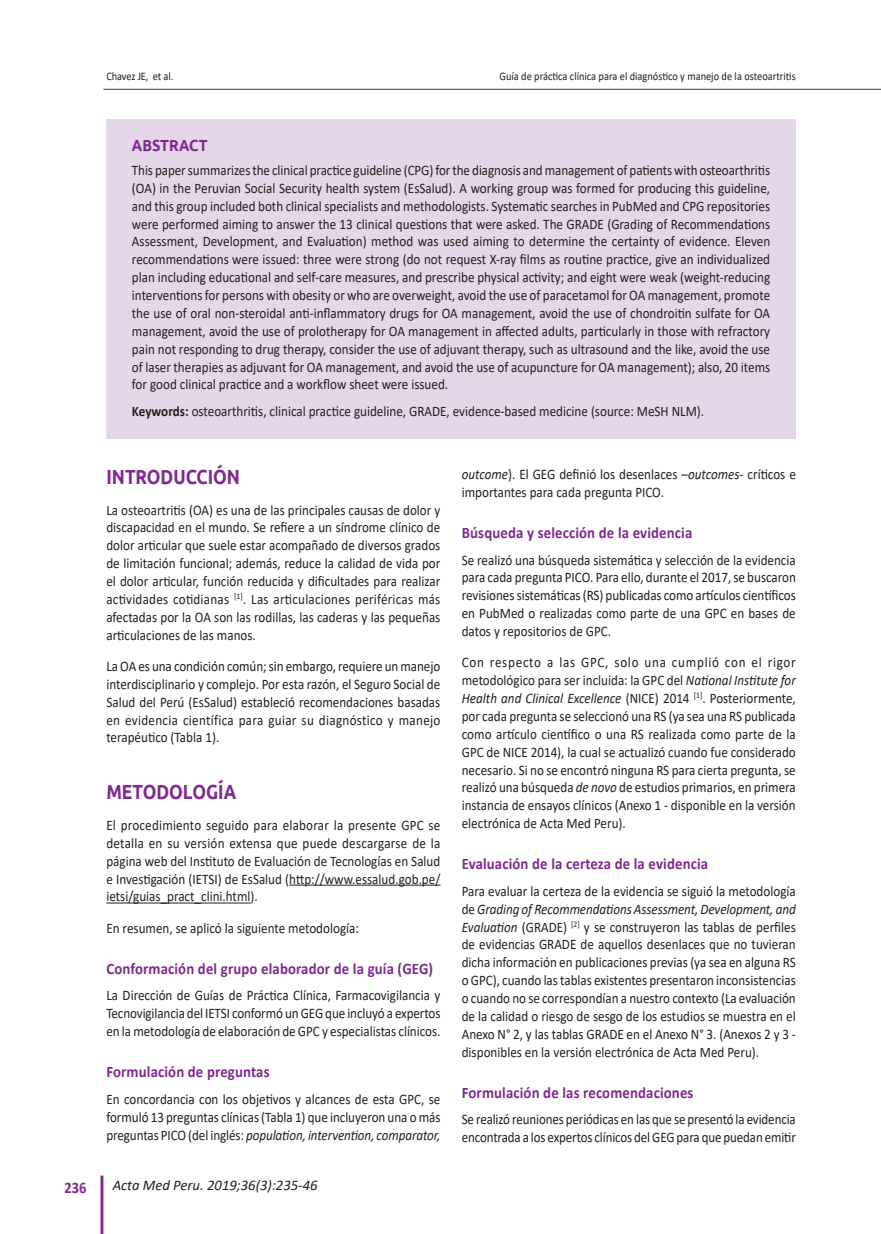
<style>
.page{position:relative;width:881px;height:1234px;background:#fff}
.page>*{position:absolute;margin:0;border:0;box-sizing:border-box;transform-origin:0 0}
._07_SUB{font:700 20.4px "Ubuntu";color:#802990;scale:.85 1}
._08_SUB2{font:700 16.05px "Calibri";letter-spacing:.01em;color:#802990;scale:.92 1}
._05_RESUMEN_ABSTRACT{font:700 16.05px "Ubuntu";color:#802990;scale:.9 1}
._08_SUB2-2{font:700 16.05px "Calibri";letter-spacing:.01em;color:#802990;scale:.9 1}
.t1{font:italic 14.7px "Calibri";color:#231f20}
._06_TEXTOS{font:14.55px/17.9px "Calibri";color:#231f20;text-align:justify;scale:.9 1}
._06_TEXTOS-2{font:14.55px/17.9px "Calibri";color:#231f20;scale:.89 1}
._06_TEXTOS-3{font:11.55px "Calibri";color:#231f20;scale:.9 1}
.s1{font-weight:700}
.s2{font-style:italic}
</style>
<div class="page">
<hr style="left:100px;top:1175px;width:3px;height:58px;background:#802990">
<hr style="left:103px;top:89px;width:777px;height:1px;background:#802990">
<div style="left:106px;top:119px;width:689px;height:319px;background:#e3d7e9"></div>
<hr style="left:289px;top:884px;width:151px;height:1px;background:#231f20">
<hr style="left:106px;top:902px;width:144px;height:1px;background:#231f20">
<p class="_06_TEXTOS-3" style="left:106px;top:68px;width:76px">Chavez JE, et al.</p>
<p class="_06_TEXTOS-3" style="left:499px;top:68px;width:330px">Guía de práctica clínica para el diagnóstico y manejo de la osteoartritis</p>
<p class="_05_RESUMEN_ABSTRACT" style="left:132px;top:134px;width:86px">ABSTRACT</p>
<p class="_06_TEXTOS" style="left:132px;top:161px;width:710px">This paper summarizes the clinical practice guideline (CPG) for the diagnosis and management of patients with osteoarthritis (OA) in the Peruvian Social Security health system (EsSalud). A working group was formed for producing this guideline, and this group included both clinical specialists and methodologists. Systematic searches in PubMed and CPG repositories were performed aiming to answer the 13 clinical questions that were asked. The GRADE (Grading of Recommendations Assessment, Development, and Evaluation) method was used aiming to determine the certainty of evidence. Eleven recommendations were issued: three were strong (do not request X-ray films as routine practice, give an individualized plan including educational and self-care measures, and prescribe physical activity; and eight were weak (weight-reducing interventions for persons with obesity or who are overweight, avoid the use of paracetamol for OA management, promote the use of oral non-steroidal anti-inflammatory drugs for OA management, avoid the use of chondroitin sulfate for OA management, avoid the use of prolotherapy for OA management in affected adults, particularly in those with refractory pain not responding to drug therapy, consider the use of adjuvant therapy, such as ultrasound and the like, avoid the use of laser therapies as adjuvant for OA management, and avoid the use of acupuncture for OA management); also, 20 items for good clinical practice and a workflow sheet were issued.</p>
<p class="_06_TEXTOS" style="left:132px;top:401px;width:637px"><span class="s1">Keywords:</span> osteoarthritis, clinical practice guideline, GRADE, evidence-based medicine (source: MeSH NLM).</p>
<p class="_07_SUB" style="left:106px;top:463px;width:159px">INTRODUCCIÓN</p>
<p class="_06_TEXTOS" style="left:106px;top:500px;width:372px">La osteoartritis (OA) es una de las principales causas de dolor y discapacidad en el mundo. Se refiere a un síndrome clínico de dolor articular que suele estar acompañado de diversos grados de limitación funcional; además, reduce la calidad de vida por el dolor articular, función reducida y dificultades para realizar actividades cotidianas <sup>[1]</sup>. Las articulaciones periféricas más afectadas por la OA son las rodillas, las caderas y las pequeñas articulaciones de las manos.</p>
<p class="_06_TEXTOS" style="left:106px;top:656px;width:372px">La OA es una condición común; sin embargo, requiere un manejo interdisciplinario y complejo. Por esta razón, el Seguro Social de Salud del Perú (EsSalud) estableció recomendaciones basadas en evidencia científica para guiar su diagnóstico y manejo terapéutico (Tabla 1).</p>
<p class="_07_SUB" style="left:106px;top:778px;width:154px">METODOLOGÍA</p>
<p class="_06_TEXTOS" style="left:106px;top:815px;width:372px">El procedimiento seguido para elaborar la presente GPC se detalla en su versión extensa que puede descargarse de la página web del Instituto de Evaluación de Tecnologías en Salud e Investigación (IETSI) de EsSalud (http://www.essalud.gob.pe/ ietsi/guias_pract_clini.html).</p>
<p class="_06_TEXTOS" style="left:106px;top:918px;width:282px">En resumen, se aplicó la siguiente metodología:</p>
<p class="_08_SUB2" style="left:106px;top:957px;width:356px">Conformación del grupo elaborador de la guía (GEG)</p>
<p class="_06_TEXTOS" style="left:106px;top:986px;width:372px">La Dirección de Guías de Práctica Clínica, Farmacovigilancia y Tecnovigilancia del IETSI conformó un GEG que incluyó a expertos en la metodología de elaboración de GPC y especialistas clínicos.</p>
<p class="_08_SUB2" style="left:106px;top:1060px;width:179px">Formulación de preguntas</p>
<p class="_06_TEXTOS" style="left:106px;top:1089px;width:372px">En concordancia con los objetivos y alcances de esta GPC, se formuló 13 preguntas clínicas (Tabla 1) que incluyeron una o más preguntas PICO (del inglés: <span class="s2">population, intervention, comparator,</span></p>
<p class="_08_SUB2-2" style="left:64px;top:1175px;width:26px">236</p>
<p class="t1" style="left:113px;top:1174px;width:206px">Acta Med Peru. 2019;36(3):235-46</p>
<p class="_06_TEXTOS" style="left:461px;top:465px;width:372px"><span class="s2">outcome</span>). El GEG definió los desenlaces –<span class="s2">outcomes</span>- críticos e importantes para cada pregunta PICO.</p>
<p class="_08_SUB2" style="left:461px;top:521px;width:252px">Búsqueda y selección de la evidencia</p>
<p class="_06_TEXTOS" style="left:461px;top:550px;width:372px">Se realizó una búsqueda sistemática y selección de la evidencia para cada pregunta PICO. Para ello, durante el 2017, se buscaron revisiones sistemáticas (RS) publicadas como artículos científicos en PubMed o realizadas como parte de una GPC en bases de datos y repositorios de GPC.</p>
<p class="_06_TEXTOS" style="left:461px;top:653px;width:372px">Con respecto a las GPC, solo una cumplió con el rigor metodológico para ser incluida: la GPC del <span class="s2">National Institute for Health and Clinical Excellence</span> (NICE) 2014 <sup>[1]</sup>. Posteriormente, por cada pregunta se seleccionó una RS (ya sea una RS publicada como artículo científico o una RS realizada como parte de la GPC de NICE 2014), la cual se actualizó cuando fue considerado necesario. Si no se encontró ninguna RS para cierta pregunta, se realizó una búsqueda <span class="s2">de novo</span> de estudios primarios, en primera instancia de ensayos clínicos (Anexo 1 - disponible en la versión electrónica de Acta Med Peru).</p>
<p class="_08_SUB2" style="left:461px;top:852px;width:269px">Evaluación de la certeza de la evidencia</p>
<p class="_06_TEXTOS" style="left:461px;top:881px;width:372px">Para evaluar la certeza de la evidencia se siguió la metodología de <span class="s2">Grading of Recommendations Assessment, Development, and Evaluation</span> (GRADE) <sup>[2]</sup> y se construyeron las tablas de perfiles de evidencias GRADE de aquellos desenlaces que no tuvieran dicha información en publicaciones previas (ya sea en alguna RS o GPC), cuando las tablas existentes presentaron inconsistencias o cuando no se correspondían a nuestro contexto (La evaluación de la calidad o riesgo de sesgo de los estudios se muestra en el Anexo N° 2, y las tablas GRADE en el Anexo N° 3. (Anexos 2 y 3 - disponibles en la versión electrónica de Acta Med Peru).</p>
<p class="_08_SUB2" style="left:461px;top:1080px;width:253px">Formulación de las recomendaciones</p>
<p class="_06_TEXTOS-2" style="left:461px;top:1109px;width:377px">Se realizó reuniones periódicas en las que se presentó la evidencia encontrada a los expertos clínicos del GEG para que puedan emitir</p>
</div>
